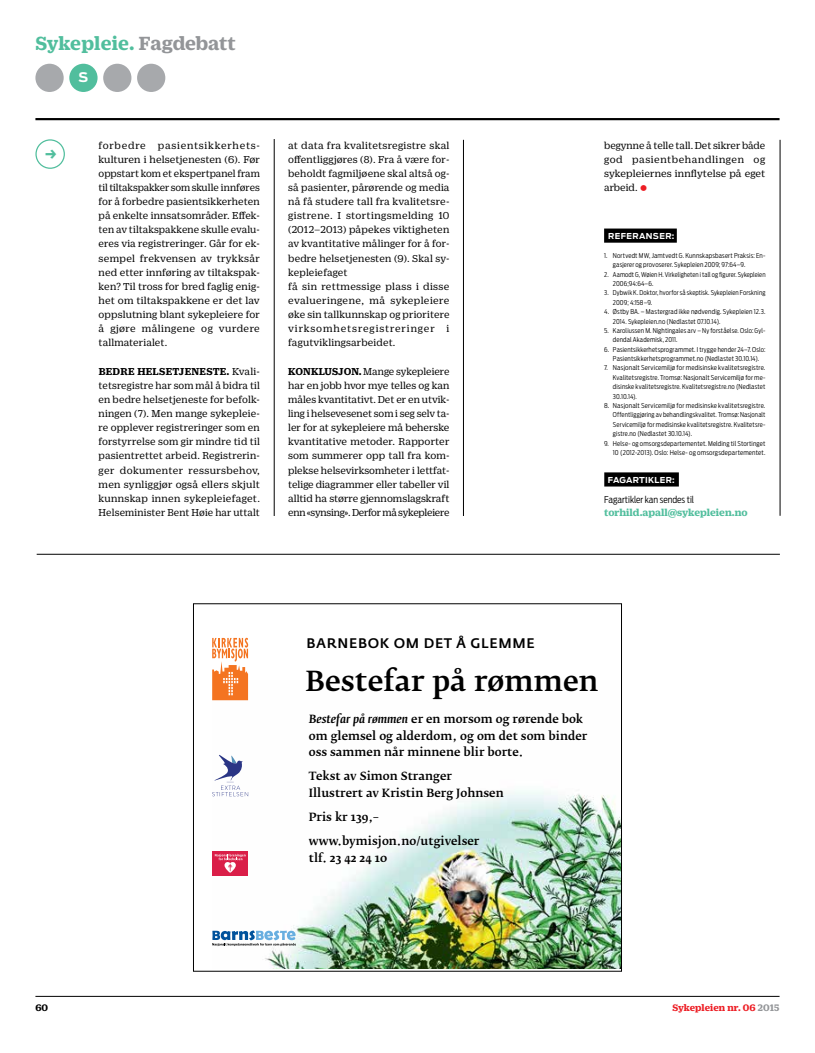
<style>
.page{position:relative;width:815px;height:1053px;background:#fff}
.page>*{position:absolute;margin:0;border:0;box-sizing:border-box;transform-origin:0 0}
.t1{font:100 31.25px "Duplicate Ionic";color:#ed1d24}
.t2{font:500 27.5px "Fedra Serif B Pro";color:#000}
.t3{font:700 22.5px "Morgan Sans Cond";color:#51be9d}
.t4{font:700 20.62px "Duplicate Ionic";letter-spacing:-.005em;color:#51be9d}
.t5{font:500 13.75px "Fedra Sans Pro";letter-spacing:.05em;color:#000}
.t6{font:700 13.12px "Antenna";color:#fff}
.t7{font:500 11.25px/16.2px "Fedra Serif B Pro";color:#000}
.t8{font:10.88px/14.1px "Duplicate Ionic";letter-spacing:.015em;color:#000;text-align:justify}
.t9{font:700 10.88px "Duplicate Ionic";letter-spacing:-.005em;color:#51be9d}
.t10{font:700 10.25px "Duplicate Ionic";letter-spacing:.005em;color:#ed1d24}
.t11{font:700 10.25px "Duplicate Ionic";color:#000}
.t12{font:300 9.38px "Antenna Cond";color:#000}
.t13{font:700 8.12px "Antenna";letter-spacing:.035em;color:#fff}
.t14{font:300 6.62px/9.4px "Antenna Cond";letter-spacing:.02em;color:#000}
.s1{color:#939598}
.s2{font-weight:700}
.s3{font-style:italic}
</style>
<div class="page">
<hr style="left:35px;top:996px;width:745px;height:1px;background:#000">
<hr style="left:35px;top:118px;width:745px;height:2px;background:#000">
<div style="left:35px;top:64px;width:29px;height:28px;background:#a7a9ac;border-radius:50%"></div>
<div style="left:69px;top:64px;width:29px;height:28px;background:#51be9d;border-radius:50%"></div>
<div style="left:103px;top:64px;width:28px;height:28px;background:#a7a9ac;border-radius:50%"></div>
<div style="left:137px;top:64px;width:28px;height:28px;background:#a7a9ac;border-radius:50%"></div>
<div style="left:35px;top:139px;width:30px;height:30px;border:1px solid #51be9d;border-radius:50%"></div>
<hr style="left:274px;top:139px;width:1px;height:377px;background:#000">
<hr style="left:780px;top:140px;width:1px;height:375px;background:#000">
<hr style="left:463px;top:140px;width:1px;height:376px;background:#000">
<div style="left:604px;top:228px;width:73px;height:15px;background:#000"></div>
<div style="left:604px;top:472px;width:75px;height:14px;background:#000"></div>
<img style="left:212px;top:680px;width:408px;height:288px">
<svg style="left:212px;top:637px;width:36px;height:63px"></svg>
<svg style="left:212px;top:930px;width:84px;height:16px"></svg>
<svg style="left:212px;top:754px;width:36px;height:42px"></svg>
<div style="left:212px;top:850px;width:36px;height:25px;background:#da1e48"></div>
<svg style="left:215px;top:853px;width:31px;height:19px"></svg>
<div style="left:193px;top:603px;width:429px;height:368px;border:1px solid #000"></div>
<hr style="left:37px;top:554px;width:743px;height:1px;background:#000">
<h3 class="t4" style="left:35px;top:28px;width:202px">Sykepleie. <span class="s1">Fagdebatt</span></h3>
<p class="t6" style="left:79px;top:70px;width:11px">S</p>
<h3 class="t3" style="left:45px;top:141px;width:14px">→</h3>
<p class="t8" style="left:99px;top:137px;width:163px">forbedre pasientsikkerhets&shy;kulturen i helsetjenesten (6). Før oppstart kom et ekspertpanel fram til tiltakspakker som skulle innføres for å forbedre pasientsikkerheten på enkelte innsatsområder. Effek&shy;ten av tiltakspakkene skulle evalu&shy;eres via registreringer. Går for ek&shy;sempel frekvensen av trykksår ned etter innføring av tiltakspak&shy;ken? Til tross for bred faglig enig&shy;het om tiltakspakkene er det lav oppslutning blant sykepleiere for å gjøre målingene og vurdere tallmaterialet.</p>
<p class="t8" style="left:99px;top:363px;width:163px"><span class="s2">BEDRE HELSETJENESTE.</span> Kvali&shy;tetsregistre har som mål å bidra til en bedre helsetjeneste for befolk&shy;ningen (7). Men mange sykepleie&shy;re opplever registreringer som en forstyrrelse som gir mindre tid til pasientrettet arbeid. Registrerin&shy;ger dokumenter ressursbehov, men synliggjør også ellers skjult kunnskap innen sykepleiefaget.<br>Helseminister Bent Høie har uttalt</p>
<p class="t8" style="left:288px;top:137px;width:163px;text-align:left">at data fra kvalitetsregistre skal offentliggjøres (8). Fra å være for&shy;beholdt fagmiljøene skal altså og&shy;så pasienter, pårørende og media nå få studere tall fra kvalitetsre&shy;gistrene. I stortingsmelding 10 (2012–2013) påpekes viktigheten av kvantitative målinger for å for&shy;bedre helsetjenesten (9). Skal sy&shy;kepleiefaget<br>få sin rettmessige plass i disse evalueringene, må sykepleiere øke sin tallkunnskap og prioritere virksomhetsregistreringer i fagutviklingsarbeidet.</p>
<p class="t8" style="left:288px;top:363px;width:163px"><span class="s2">KONKLUSJON.</span> Mange sykepleiere har en jobb hvor mye telles og kan måles kvantitativt. Det er en utvik&shy;ling i helsevesenet som i seg selv ta&shy;ler for at sykepleiere må beherske kvantitative metoder. Rapporter som summerer opp tall fra kom&shy;plekse helsevirksomheter i lettfat&shy;telige diagrammer eller tabeller vil alltid ha større gjennomslagskraft enn «synsing». Derfor må sykepleiere</p>
<p class="t8" style="left:604px;top:137px;width:163px">begynne å telle tall. Det sikrer både god pasientbehandlingen og sykepleiernes innflytelse på eget arbeid.</p>
<h1 class="t1" style="left:639px;top:167px;width:10px">•</h1>
<p class="t13" style="left:608px;top:231px;width:68px">REFERANSER:</p>
<p class="t14" style="left:613px;top:251px;width:154px;text-indent:-9px">1. Nortvedt MW, Jamtvedt G. Kunnskapsbasert Praksis: En&shy;gasjerer og provoserer. Sykepleien 2009; 97:64–9.</p>
<p class="t14" style="left:613px;top:269px;width:154px;text-indent:-9px">2. Aamodt G, Wøien H. Virkeligheten i tall og figurer. Sykepleien<br>2006;94:64–6.</p>
<p class="t14" style="left:613px;top:288px;width:154px;text-indent:-9px">3. Dybwik K. Doktor, hvorfor så skeptisk. Sykepleien Forskning<br>2009; 4:158–9.</p>
<p class="t14" style="left:613px;top:307px;width:154px;text-indent:-9px">4. Østby BA. – Mastergrad ikke nødvendig. Sykepleien 12.3.<br>2014. Sykepleien.no (Nedlastet 07.10.14).</p>
<p class="t14" style="left:613px;top:326px;width:154px;text-indent:-9px">5. Karoliussen M. Nightingales arv – Ny forståelse. Oslo: Gyl&shy;dendal Akademisk, 2011.</p>
<p class="t14" style="left:604px;top:344px;width:163px;text-align:center">6. Pasientsikkerhetsprogrammet. I trygge hender 24–7. Oslo:<br>Pasientsikkerhetsprogrammet.no (Nedlastet 30.10.14).</p>
<p class="t14" style="left:613px;top:363px;width:154px;text-align:justify;text-indent:-9px">7. Nasjonalt Servicemiljø for medisinske kvalitetsregistre.<br>Kvalitetsregistre. Tromsø: Nasjonalt Servicemiljø for me&shy;disinske kvalitetsregistre. Kvalitetsregistre.no (Nedlastet 30.10.14).</p>
<p class="t14" style="left:613px;top:401px;width:154px;text-align:justify;text-indent:-9px">8. Nasjonalt Servicemiljø for medisinske kvalitetsregistre.<br>Offentliggjøring av behandlingskvalitet. Tromsø: Nasjonalt Servicemiljø for medisinske kvalitetsregistre. Kvalitetsre&shy;gistre.no (Nedlastet 30.10.14).</p>
<p class="t14" style="left:604px;top:438px;width:163px;text-align:right">9. Helse- og omsorgsdepartementet. Melding til Stortinget<br>10 (2012-2013). Oslo: Helse- og omsorgsdepartementet.</p>
<p class="t13" style="left:608px;top:475px;width:68px">FAGARTIKLER:</p>
<p class="t12" style="left:604px;top:493px;width:91px">Fagartikler kan sendes til</p>
<p class="t9" style="left:604px;top:504px;width:145px">torhild.apall@sykepleien.no</p>
<p class="t5" style="left:306px;top:634px;width:230px">BARNEBOK OM DET Å GLEMME</p>
<h2 class="t2" style="left:306px;top:663px;width:294px">Bestefar på rømmen</h2>
<p class="t7" style="left:309px;top:711px;width:280px"><span class="s3">Bestefar på rømmen</span> er en morsom og rørende bok om glemsel og alderdom, og om det som binder oss sammen når minnene blir borte.</p>
<p class="t7" style="left:309px;top:768px;width:196px">Tekst av Simon Stranger<br>Illustrert av Kristin Berg Johnsen</p>
<p class="t7" style="left:309px;top:804px;width:172px;line-height:24.4px">Pris kr 139,– www.bymisjon.no/utgivelser</p>
<p class="t7" style="left:309px;top:849px;width:80px">tlf. 23 42 24 10</p>
<p class="t11" style="left:35px;top:999px;width:14px">60</p>
<p class="t10" style="left:673px;top:999px;width:108px">Sykepleien nr. 06 <span class="s1">2015</span></p>
</div>
